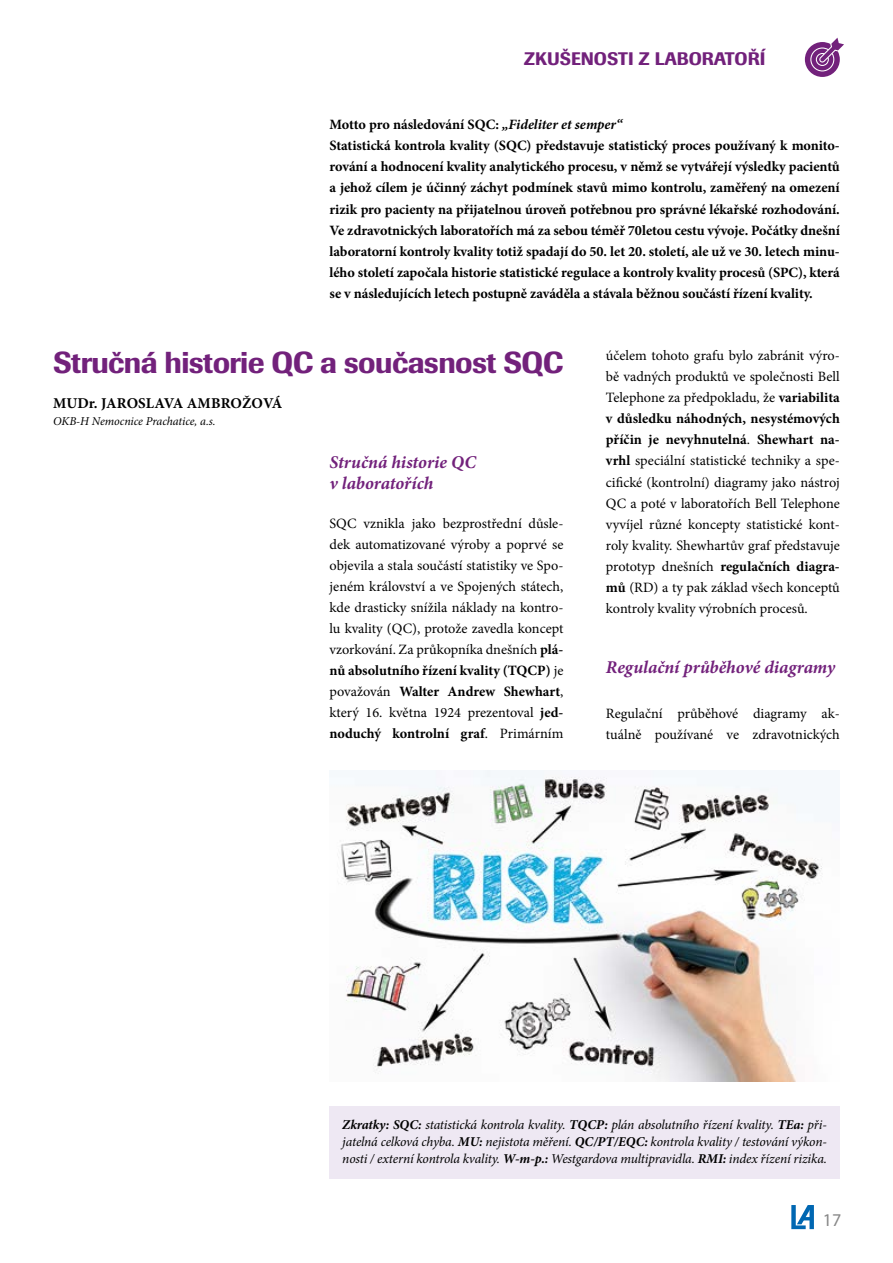
<style>
.page{position:relative;width:893px;height:1263px;background:#fff}
.page>*{position:absolute;margin:0;border:0;box-sizing:border-box;transform-origin:0 0}
.t1{font:30px "Imago Medium CE";letter-spacing:-.02em;color:#72217b}
.t2{font:italic 700 18px/21px "Minion Pro";letter-spacing:-.005em;color:#72217b}
.t3{font:18px "Imago Medium CE";color:#72217b}
.t4{font:18px "Myriad Pro";color:#878787}
.t5{font:700 15px "Minion Pro";color:#000}
.t6{font:14.25px/21px "Minion Pro";color:#000;text-align:justify}
.t7{font:700 14.25px/21px "Minion Pro";letter-spacing:-.005em;color:#000}
.t8{font:italic 13.5px/17.2px "Minion Pro";letter-spacing:-.01em;color:#000;text-align:justify}
.t9{font:italic 12px "Minion Pro";letter-spacing:-.005em;color:#000}
.s1{font-style:italic}
.s2{font-weight:700}
</style>
<div class="page">
<svg style="left:791px;top:1205px;width:23px;height:24px"></svg>
<svg style="left:805px;top:38px;width:39px;height:39px"></svg>
<div style="left:330px;top:1106px;width:510px;height:72px;background:#eee8f3"></div>
<img style="left:338px;top:770px;width:484px;height:311px">
<p class="t3" style="left:524px;top:48px;width:243px">ZKUŠENOSTI Z LABORATOŘÍ</p>
<p class="t7" style="left:330px;top:114px;width:512px">Motto pro následování SQC: <span class="s1">„Fideliter et semper“<br></span>Statistická kontrola kvality (SQC) představuje statistický proces používaný k monito&shy;rování a hodnocení kvality analytického procesu, v němž se vytvářejí výsledky pacientů a jehož cílem je účinný záchyt podmínek stavů mimo kontrolu, zaměřený na omezení rizik pro pacienty na přijatelnou úroveň potřebnou pro správné lékařské rozhodování.<br>Ve zdravotnických laboratořích má za sebou téměř 70letou cestu vývoje. Počátky dnešní laboratorní kontroly kvality totiž spadají do 50. let 20. století, ale už ve 30. letech minu&shy;lého století započala historie statistické regulace a kontroly kvality procesů (SPC), která se v následujících letech postupně zaváděla a stávala běžnou součástí řízení kvality.</p>
<h1 class="t1" style="left:53px;top:345px;width:512px">Stručná historie QC a současnost SQC</h1>
<p class="t5" style="left:53px;top:392px;width:231px">MUDr. JAROSLAVA AMBROŽOVÁ</p>
<p class="t9" style="left:53px;top:413px;width:164px">OKB-H Nemocnice Prachatice, a.s.</p>
<p class="t2" style="left:330px;top:452px;width:148px">Stručná historie QC v laboratořích</p>
<p class="t6" style="left:330px;top:513px;width:235px">SQC vznikla jako bezprostřední důsle&shy;dek automatizované výroby a poprvé se objevila a stala součástí statistiky ve Spo&shy;jeném království a ve Spojených státech, kde drasticky snížila náklady na kontro&shy;lu kvality (QC), protože zavedla koncept vzorkování. Za průkopníka dnešních <span class="s2">plá&shy;nů absolutního řízení kvality (TQCP)</span> je považován <span class="s2">Walter Andrew Shewhart</span>, který 16. května 1924 prezentoval <span class="s2">jed&shy;noduchý kontrolní graf</span>. Primárním</p>
<p class="t6" style="left:606px;top:345px;width:235px">účelem tohoto grafu bylo zabránit výro&shy;bě vadných produktů ve společnosti Bell Telephone za předpokladu, že <span class="s2">variabilita v důsledku náhodných, nesystémových příčin je nevyhnutelná</span>. <span class="s2">Shewhart na&shy;vrhl</span> speciální statistické techniky a spe&shy;cifické (kontrolní) diagramy jako nástroj QC a poté v laboratořích Bell Telephone vyvíjel různé koncepty statistické kont&shy;roly kvality. Shewhartův graf představuje prototyp dnešních <span class="s2">regulačních diagra&shy;mů</span> (RD) a ty pak základ všech konceptů kontroly kvality výrobních procesů.</p>
<p class="t2" style="left:606px;top:656px;width:231px">Regulační průběhové diagramy</p>
<p class="t6" style="left:606px;top:702px;width:235px">Regulační průběhové diagramy ak&shy;tuálně používané ve zdravotnických</p>
<p class="t8" style="left:342px;top:1116px;width:486px"><span class="s2">Zkratky: SQC:</span> statistická kontrola kvality. <span class="s2">TQCP:</span> plán absolutního řízení kvality. <span class="s2">TEa:</span> při&shy;jatelná celková chyba. <span class="s2">MU:</span> nejistota měření. <span class="s2">QC/PT/EQC:</span> kontrola kvality / testování výkon&shy;nosti / externí kontrola kvality. <span class="s2">W-m-p.:</span> Westgardova multipravidla. <span class="s2">RMI:</span> index řízení rizika.</p>
<p class="t4" style="left:823px;top:1210px;width:20px">17</p>
</div>
